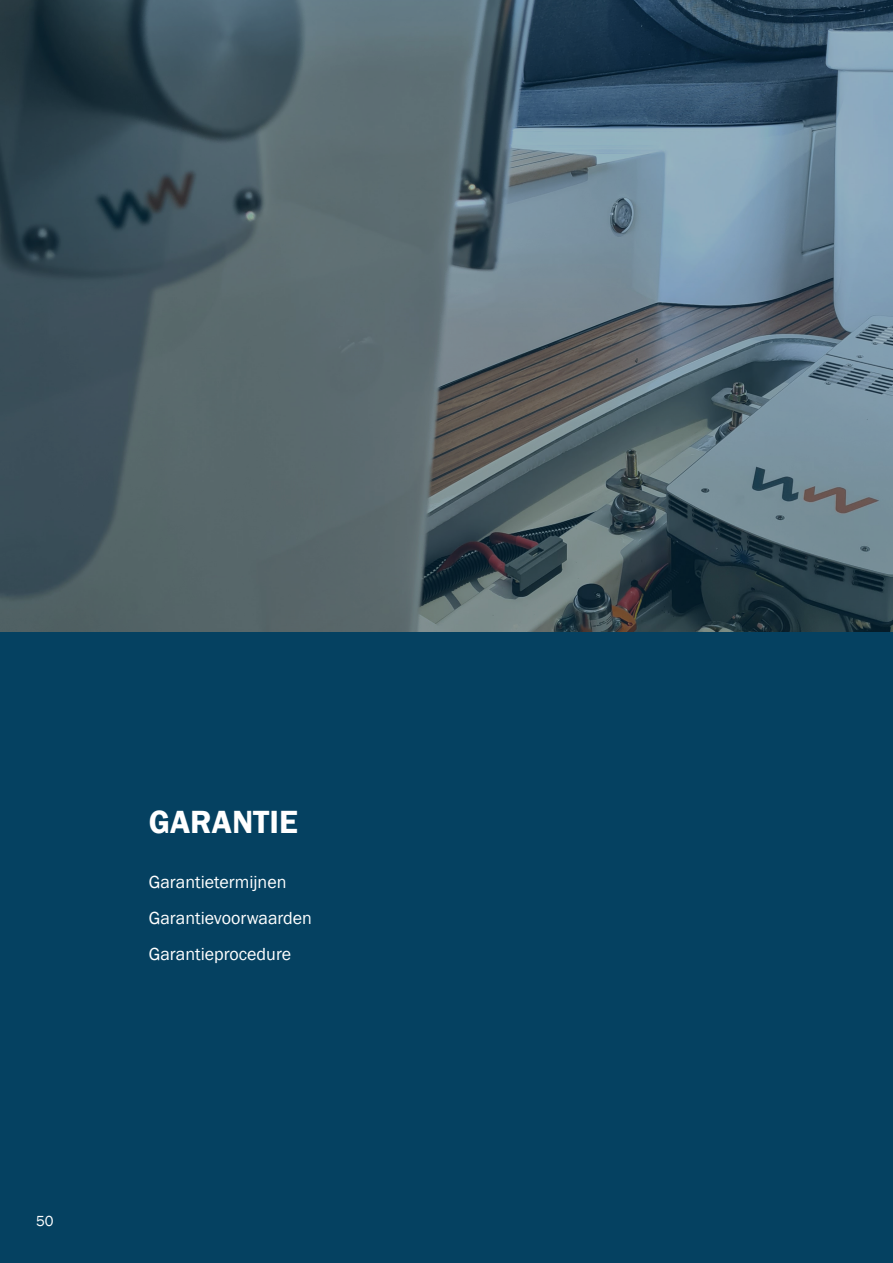
<style>
.page{position:relative;width:893px;height:1263px;background:#054161}
.page>*{position:absolute;margin:0;border:0;box-sizing:border-box;transform-origin:0 0}
.Hoofdstuktitel{font:600 33px "Franklin Gothic";color:#fff}
.Kop_klein__12__oranj{font:18px "Franklin Gothic";color:#fff}
.t1{font:15px "Franklin Gothic";color:#fff}
</style>
<div class="page">
<svg style="left:0;top:0;width:893px;height:631px;background:#52666f"></svg>
<p class="Hoofdstuktitel" style="left:149px;top:802px;width:151px">GARANTIE</p>
<p class="Kop_klein__12__oranj" style="left:149px;top:870px;width:139px">Garantietermijnen</p>
<p class="Kop_klein__12__oranj" style="left:149px;top:906px;width:165px">Garantievoorwaarden</p>
<p class="Kop_klein__12__oranj" style="left:149px;top:942px;width:144px">Garantieprocedure</p>
<p class="t1" style="left:36px;top:1212px;width:19px">50</p>
</div>
